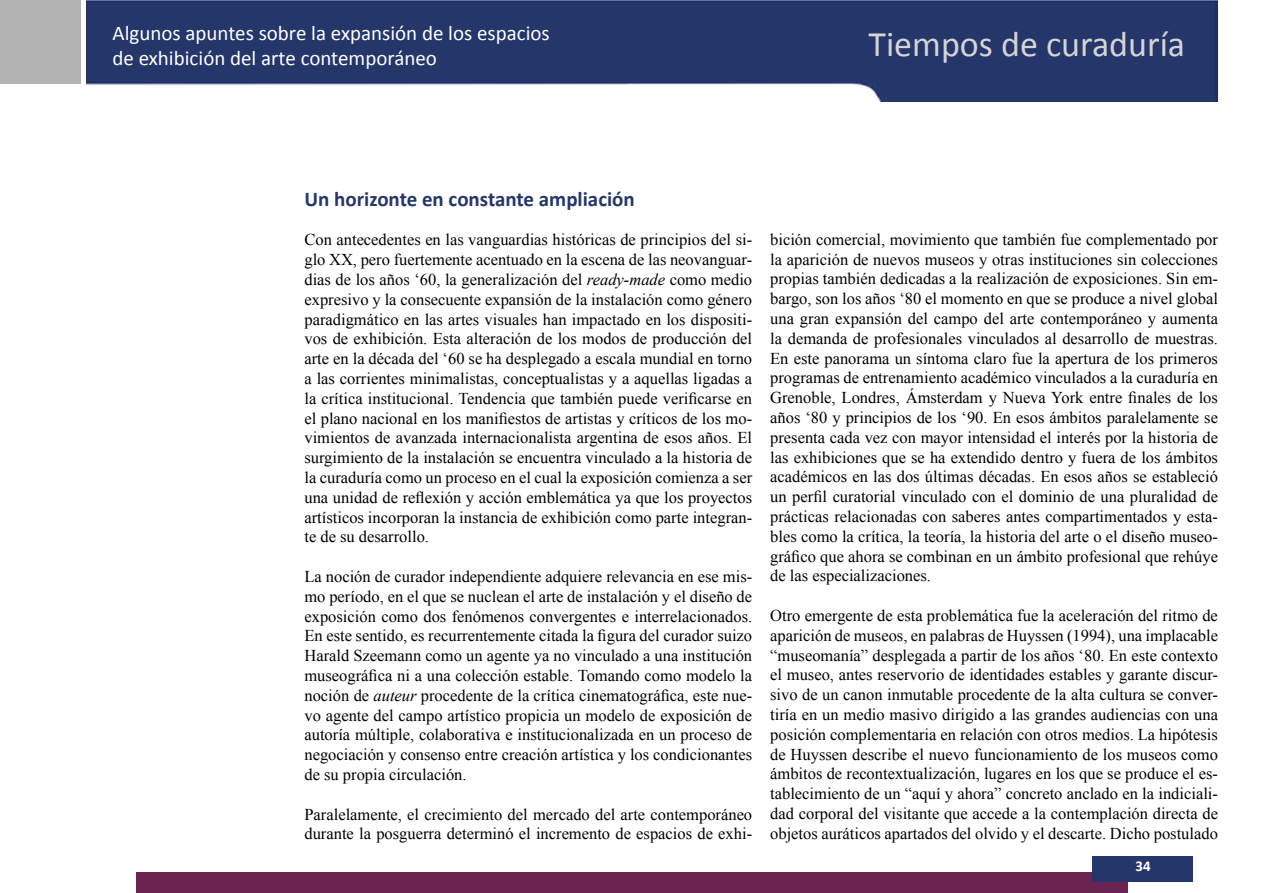
<style>
.page{position:relative;width:1263px;height:893px;background:#fff}
.page>*{position:absolute;margin:0;border:0;box-sizing:border-box;transform-origin:0 0}
.t1{font:36px "Calibri";color:#d4d4d4}
.t2{font:21px/25.2px "Calibri";color:#fff}
.t3{font:700 21px "Calibri";color:#24366a}
.t4{font:16.5px/19.8px "Times New Roman";color:#000;text-align:justify}
.t5{font:700 15px "Calibri";color:#fff}
.s1{font-style:italic}
</style>
<div class="page">
<div style="left:136px;top:872px;width:991px;height:20px;background:#6b2351"></div>
<div style="left:1092px;top:856px;width:100px;height:26px;background:#24366a"></div>
<img style="left:87px;top:0;width:1131px;height:101px">
<div style="left:0;top:1px;width:81px;height:83px;background:#b3b3b3"></div>
<p class="t2" style="left:112px;top:21px;width:439px">Algunos apuntes sobre la expansión de los espacios de exhibición del arte contemporáneo</p>
<h1 class="t1" style="left:868px;top:21px;width:318px">Tiempos de curaduría</h1>
<p class="t3" style="left:304px;top:185px;width:332px">Un horizonte en constante ampliación</p>
<p class="t4" style="left:304px;top:230px;width:449px">Con antecedentes en las vanguardias históricas de principios del si&shy;glo XX, pero fuertemente acentuado en la escena de las neovanguar&shy;dias de los años ‘60, la generalización del <span class="s1">ready-made</span> como medio expresivo y la consecuente expansión de la instalación como género paradigmático en las artes visuales han impactado en los dispositi&shy;vos de exhibición. Esta alteración de los modos de producción del arte en la década del ‘60 se ha desplegado a escala mundial en torno a las corrientes minimalistas, conceptualistas y a aquellas ligadas a la crítica institucional. Tendencia que también puede verificarse en el plano nacional en los manifiestos de artistas y críticos de los mo&shy;vimientos de avanzada internacionalista argentina de esos años. El surgimiento de la instalación se encuentra vinculado a la historia de la curaduría como un proceso en el cual la exposición comienza a ser una unidad de reflexión y acción emblemática ya que los proyectos artísticos incorporan la instancia de exhibición como parte integran&shy;te de su desarrollo.</p>
<p class="t4" style="left:304px;top:566px;width:449px">La noción de curador independiente adquiere relevancia en ese mis&shy;mo período, en el que se nuclean el arte de instalación y el diseño de exposición como dos fenómenos convergentes e interrelacionados.<br>En este sentido, es recurrentemente citada la figura del curador suizo Harald Szeemann como un agente ya no vinculado a una institución museográfica ni a una colección estable. Tomando como modelo la noción de <span class="s1">auteur</span> procedente de la crítica cinematográfica, este nue&shy;vo agente del campo artístico propicia un modelo de exposición de autoría múltiple, colaborativa e institucionalizada en un proceso de negociación y consenso entre creación artística y los condicionantes de su propia circulación.</p>
<p class="t4" style="left:304px;top:804px;width:449px">Paralelamente, el crecimiento del mercado del arte contemporáneo durante la posguerra determinó el incremento de espacios de exhi-</p>
<p class="t4" style="left:770px;top:229px;width:449px">bición comercial, movimiento que también fue complementado por la aparición de nuevos museos y otras instituciones sin colecciones propias también dedicadas a la realización de exposiciones. Sin em&shy;bargo, son los años ‘80 el momento en que se produce a nivel global una gran expansión del campo del arte contemporáneo y aumenta la demanda de profesionales vinculados al desarrollo de muestras.<br>En este panorama un síntoma claro fue la apertura de los primeros programas de entrenamiento académico vinculados a la curaduría en Grenoble, Londres, Ámsterdam y Nueva York entre finales de los años ‘80 y principios de los ‘90. En esos ámbitos paralelamente se presenta cada vez con mayor intensidad el interés por la historia de las exhibiciones que se ha extendido dentro y fuera de los ámbitos académicos en las dos últimas décadas. En esos años se estableció un perfil curatorial vinculado con el dominio de una pluralidad de prácticas relacionadas con saberes antes compartimentados y esta&shy;bles como la crítica, la teoría, la historia del arte o el diseño museo&shy;gráfico que ahora se combinan en un ámbito profesional que rehúye de las especializaciones.</p>
<p class="t4" style="left:770px;top:605px;width:449px">Otro emergente de esta problemática fue la aceleración del ritmo de aparición de museos, en palabras de Huyssen (1994), una implacable “museomanía” desplegada a partir de los años ‘80. En este contexto el museo, antes reservorio de identidades estables y garante discur&shy;sivo de un canon inmutable procedente de la alta cultura se conver&shy;tiría en un medio masivo dirigido a las grandes audiencias con una posición complementaria en relación con otros medios. La hipótesis de Huyssen describe el nuevo funcionamiento de los museos como ámbitos de recontextualización, lugares en los que se produce el es&shy;tablecimiento de un “aquí y ahora” concreto anclado en la indiciali&shy;dad corporal del visitante que accede a la contemplación directa de objetos auráticos apartados del olvido y el descarte. Dicho postulado</p>
<p class="t5" style="left:1135px;top:857px;width:17px">34</p>
</div>
